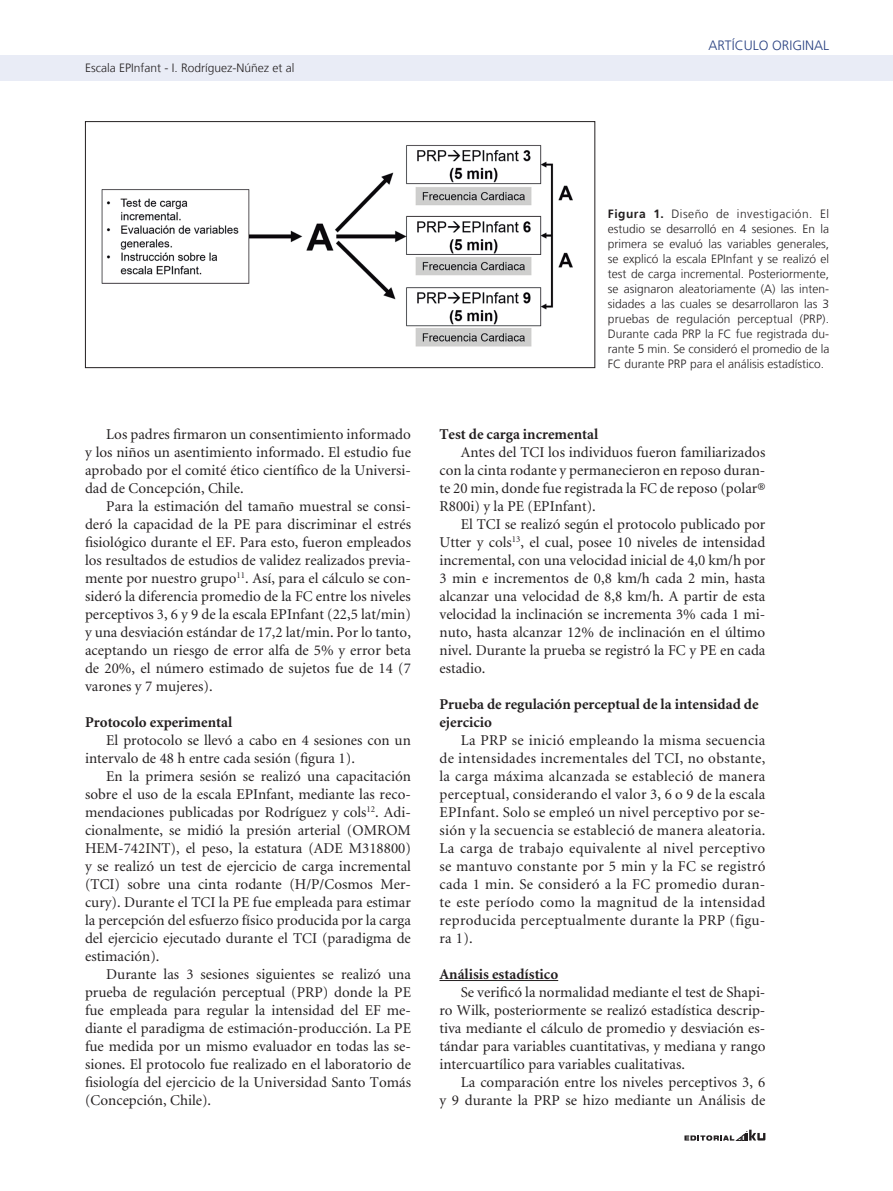
<style>
.page{position:relative;width:893px;height:1191px;background:#fff}
.page>*{position:absolute;margin:0;border:0;box-sizing:border-box;transform-origin:0 0}
._1-texto{font:15px/18px "Minion";color:#231f20;text-align:justify}
._6-subtitulo_2{font:700 15px/18px "Minion";color:#231f20}
.t1{font:300 13.5px "Frutiger LT";color:#2a4282}
._7-tabla{font:300 12px/15px "Frutiger LT";color:#231f20;text-align:justify}
._3-datos_autores-doi{font:300 12px "Frutiger LT";color:#231f20}
.s1{font-weight:700}
</style>
<div class="page">
<svg style="left:684px;top:1129px;width:81px;height:11px"></svg>
<div style="left:0;top:55px;width:893px;height:26px;background:#e9ecf6"></div>
<hr style="left:439px;top:980px;width:119px;height:1px;background:#231f20">
<img style="left:101px;top:145px;width:472px;height:202px">
<div style="left:85px;top:121px;width:510px;height:247px;border:1px solid #231f20"></div>
<p class="_3-datos_autores-doi" style="left:85px;top:61px;width:211px">Escala EPInfant - I. Rodríguez-Núñez et al</p>
<p class="t1" style="left:708px;top:38px;width:18px">Artículo</p>
<p class="t1" style="left:772px;top:38px;width:18px">Original</p>
<p class="_1-texto" style="left:85px;top:425px;width:327px;text-indent:21px">Los padres firmaron un consentimiento informado y los niños un asentimiento informado. El estudio fue aprobado por el comité ético científico de la Universi&shy;dad de Concepción, Chile.</p>
<p class="_1-texto" style="left:85px;top:497px;width:327px;text-indent:21px">Para la estimación del tamaño muestral se consi&shy;deró la capacidad de la PE para discriminar el estrés fisiológico durante el EF. Para esto, fueron empleados los resultados de estudios de validez realizados previa&shy;mente por nuestro grupo<sup>11</sup>. Así, para el cálculo se con&shy;sideró la diferencia promedio de la FC entre los niveles perceptivos 3, 6 y 9 de la escala EPInfant (22,5 lat/min) y una desviación estándar de 17,2 lat/min. Por lo tanto, aceptando un riesgo de error alfa de 5% y error beta de 20%, el número estimado de sujetos fue de 14 (7 varones y 7 mujeres).</p>
<p class="_6-subtitulo_2" style="left:85px;top:713px;width:149px">Protocolo experimental</p>
<p class="_1-texto" style="left:85px;top:731px;width:327px;text-indent:21px">El protocolo se llevó a cabo en 4 sesiones con un intervalo de 48 h entre cada sesión (figura 1).</p>
<p class="_1-texto" style="left:85px;top:767px;width:327px;text-indent:21px">En la primera sesión se realizó una capacitación sobre el uso de la escala EPInfant, mediante las reco&shy;mendaciones publicadas por Rodríguez y cols<sup>12</sup>. Adi&shy;cionalmente, se midió la presión arterial (OMROM HEM-742INT), el peso, la estatura (ADE M318800) y se realizó un test de ejercicio de carga incremental (TCI) sobre una cinta rodante (H/P/Cosmos Mer&shy;cury). Durante el TCI la PE fue empleada para estimar la percepción del esfuerzo físico producida por la carga del ejercicio ejecutado durante el TCI (paradigma de estimación).</p>
<p class="_1-texto" style="left:85px;top:965px;width:327px;text-indent:21px">Durante las 3 sesiones siguientes se realizó una prueba de regulación perceptual (PRP) donde la PE fue empleada para regular la intensidad del EF me&shy;diante el paradigma de estimación-producción. La PE fue medida por un mismo evaluador en todas las se&shy;siones. El protocolo fue realizado en el laboratorio de fisiología del ejercicio de la Universidad Santo Tomás (Concepción, Chile).</p>
<p class="_7-tabla" style="left:608px;top:206px;width:223px"><span class="s1">Figura 1.</span> Diseño de investigación. El estudio se desarrolló en 4 sesiones. En la primera se evaluó las variables generales, se explicó la escala EPInfant y se realizó el test de carga incremental. Posteriormente, se asignaron aleatoriamente (A) las inten&shy;sidades a las cuales se desarrollaron las 3 pruebas de regulación perceptual (PRP).<br>Durante cada PRP la FC fue registrada du&shy;rante 5 min. Se consideró el promedio de la FC durante PRP para el análisis estadístico.</p>
<p class="_6-subtitulo_2" style="left:439px;top:425px;width:160px">Test de carga incremental</p>
<p class="_1-texto" style="left:439px;top:443px;width:327px;text-indent:21px">Antes del TCI los individuos fueron familiarizados con la cinta rodante y permanecieron en reposo duran&shy;te 20 min, donde fue registrada la FC de reposo (polar® R800i) y la PE (EPInfant).</p>
<p class="_1-texto" style="left:439px;top:515px;width:327px;text-indent:21px">El TCI se realizó según el protocolo publicado por Utter y cols<sup>13</sup>, el cual, posee 10 niveles de intensidad incremental, con una velocidad inicial de 4,0 km/h por 3 min e incrementos de 0,8 km/h cada 2 min, hasta alcanzar una velocidad de 8,8 km/h. A partir de esta velocidad la inclinación se incrementa 3% cada 1 mi&shy;nuto, hasta alcanzar 12% de inclinación en el último nivel. Durante la prueba se registró la FC y PE en cada estadio.</p>
<p class="_6-subtitulo_2" style="left:439px;top:695px;width:321px">Prueba de regulación perceptual de la intensidad de ejercicio</p>
<p class="_1-texto" style="left:439px;top:731px;width:327px;text-indent:21px">La PRP se inició empleando la misma secuencia de intensidades incrementales del TCI, no obstante, la carga máxima alcanzada se estableció de manera perceptual, considerando el valor 3, 6 o 9 de la escala EPInfant. Solo se empleó un nivel perceptivo por se&shy;sión y la secuencia se estableció de manera aleatoria.<br>La carga de trabajo equivalente al nivel perceptivo se mantuvo constante por 5 min y la FC se registró cada 1 min. Se consideró a la FC promedio duran&shy;te este período como la magnitud de la intensidad reproducida perceptualmente durante la PRP (figu&shy;ra 1).</p>
<p class="_6-subtitulo_2" style="left:439px;top:965px;width:120px">Análisis estadístico</p>
<p class="_1-texto" style="left:439px;top:983px;width:327px;text-indent:21px">Se verificó la normalidad mediante el test de Shapi&shy;ro Wilk, posteriormente se realizó estadística descrip&shy;tiva mediante el cálculo de promedio y desviación es&shy;tándar para variables cuantitativas, y mediana y rango intercuartílico para variables cualitativas.</p>
<p class="_1-texto" style="left:439px;top:1073px;width:327px;text-align:right">La comparación entre los niveles perceptivos 3, 6<br>y 9 durante la PRP se hizo mediante un Análisis de</p>
</div>
